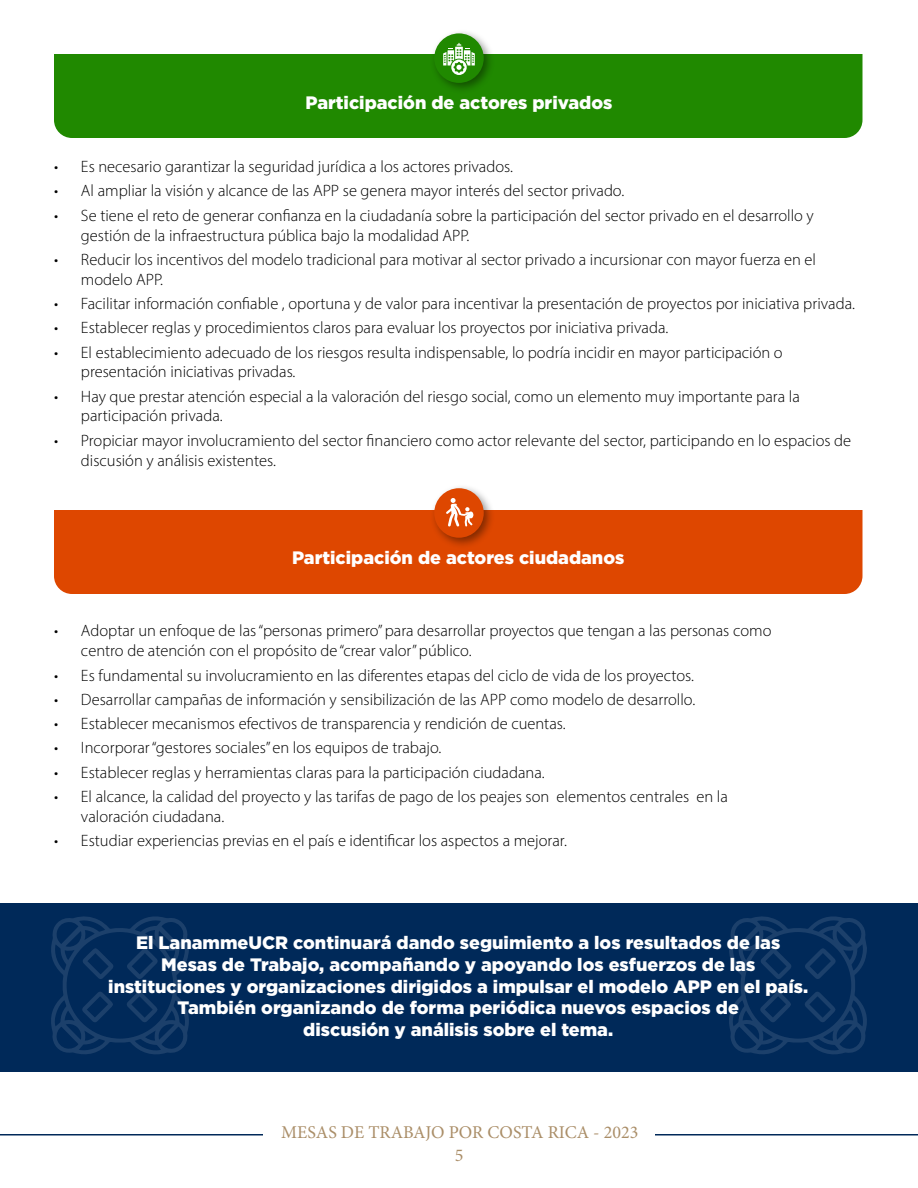
<style>
.page{position:relative;width:918px;height:1188px;background:#fff}
.page>*{position:absolute;margin:0;border:0;box-sizing:border-box;transform-origin:0 0}
.t1{font:900 18px/21.6px "Gotham";color:#fff;text-align:center}
.t2{font:18px "Minion Pro";color:#aa8e68}
.t3{font:300 16.5px/19.8px "Myriad Pro";color:#000}
</style>
<div class="page">
<hr style="left:0;top:1134px;width:918px;height:2px;background:#002959">
<div style="left:263px;top:1090px;width:392px;height:86px;background:#fff"></div>
<div style="left:0;top:904px;width:918px;height:168px;background:#002959"></div>
<div style="left:54px;top:54px;width:808px;height:84px;background:#208900"></div>
<div style="left:54px;top:510px;width:808px;height:84px;background:#de4700"></div>
<svg style="left:51px;top:916px;width:138px;height:138px"></svg>
<svg style="left:729px;top:916px;width:138px;height:138px"></svg>
<div style="left:429px;top:28px;width:66px;height:66px;background:#000;opacity:.42"></div>
<div style="left:434px;top:33px;width:50px;height:50px;background:#208900;border-radius:50%"></div>
<div style="left:429px;top:483px;width:66px;height:66px;background:#000;opacity:.42"></div>
<div style="left:434px;top:488px;width:50px;height:50px;background:#de4700;border-radius:50%"></div>
<svg style="left:443px;top:43px;width:32px;height:32px"></svg>
<svg style="left:446px;top:498px;width:27px;height:29px"></svg>
<p class="t1" style="left:306px;top:92px;width:308px">Participación de actores privados</p>
<p class="t3" style="left:54px;top:157px;width:461px">• Es necesario garantizar la seguridad jurídica a los actores privados.</p>
<p class="t3" style="left:54px;top:181px;width:572px">• Al ampliar la visión y alcance de las APP se genera mayor interés del sector privado.</p>
<p class="t3" style="left:81px;top:205px;width:734px;text-indent:-27px">• Se tiene el reto de generar confianza en la ciudadanía sobre la participación del sector privado en el desarrollo y gestión de la infraestructura pública bajo la modalidad APP.</p>
<p class="t3" style="left:81px;top:249px;width:737px;text-indent:-27px">• Reducir los incentivos del modelo tradicional para motivar al sector privado a incursionar con mayor fuerza en el modelo APP.</p>
<p class="t3" style="left:54px;top:293px;width:803px">• Facilitar información confiable , oportuna y de valor para incentivar la presentación de proyectos por iniciativa privada.</p>
<p class="t3" style="left:54px;top:318px;width:616px">• Establecer reglas y procedimientos claros para evaluar los proyectos por iniciativa privada.</p>
<p class="t3" style="left:81px;top:342px;width:703px;text-indent:-27px">• El establecimiento adecuado de los riesgos resulta indispensable, lo podría incidir en mayor participación o presentación iniciativas privadas.</p>
<p class="t3" style="left:81px;top:386px;width:720px;text-indent:-27px">• Hay que prestar atención especial a la valoración del riesgo social, como un elemento muy importante para la participación privada.</p>
<p class="t3" style="left:81px;top:430px;width:772px;text-indent:-27px">• Propiciar mayor involucramiento del sector financiero como actor relevante del sector, participando en lo espacios de discusión y análisis existentes.</p>
<p class="t1" style="left:292px;top:546px;width:334px">Participación de actores ciudadanos</p>
<p class="t3" style="left:81px;top:621px;width:692px;text-indent:-27px">• Adoptar un enfoque de las “personas primero” para desarrollar proyectos que tengan a las personas como centro de atención con el propósito de “crear valor” público.</p>
<p class="t3" style="left:54px;top:665px;width:641px">• Es fundamental su involucramiento en las diferentes etapas del ciclo de vida de los proyectos.</p>
<p class="t3" style="left:54px;top:689px;width:643px">• Desarrollar campañas de información y sensibilización de las APP como modelo de desarrollo.</p>
<p class="t3" style="left:54px;top:714px;width:513px">• Establecer mecanismos efectivos de transparencia y rendición de cuentas.</p>
<p class="t3" style="left:54px;top:738px;width:389px">• Incorporar “gestores sociales” en los equipos de trabajo.</p>
<p class="t3" style="left:54px;top:762px;width:492px">• Establecer reglas y herramientas claras para la participación ciudadana.</p>
<p class="t3" style="left:81px;top:786px;width:648px;text-indent:-27px">• El alcance, la calidad del proyecto y las tarifas de pago de los peajes son elementos centrales en la valoración ciudadana.</p>
<p class="t3" style="left:54px;top:831px;width:514px">• Estudiar experiencias previas en el país e identificar los aspectos a mejorar.</p>
<p class="t1" style="left:108px;top:932px;width:701px">El LanammeUCR continuará dando seguimiento a los resultados de las Mesas de Trabajo, acompañando y apoyando los esfuerzos de las instituciones y organizaciones dirigidos a impulsar el modelo APP en el país.<br>También organizando de forma periódica nuevos espacios de<br>discusión y análisis sobre el tema.</p>
<p class="t2" style="left:281px;top:1120px;width:359px">MESAS DE TRABAJO POR COSTA RICA - 2023</p>
<p class="t2" style="left:455px;top:1143px;width:10px">5</p>
</div>
